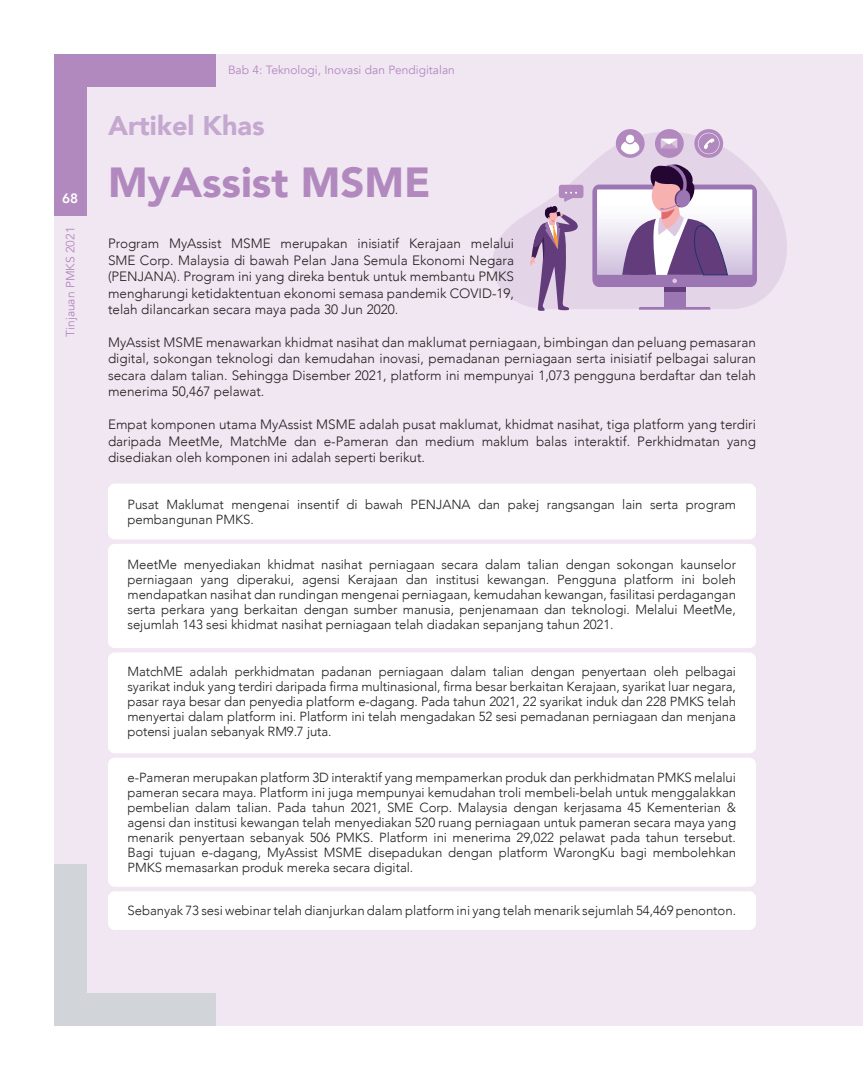
<style>
.page{position:relative;width:864px;height:1080px;background:#fff}
.page>*{position:absolute;margin:0;border:0;box-sizing:border-box;transform-origin:0 0}
.t1{font:900 42px "Avenir";color:#b289be}
.t2{font:900 27px "Avenir";color:#c4a8cf}
.t3{font:300 13.5px/16.5px "Avenir";color:#231f20;text-align:justify}
.t4{font:800 13.5px "Avenir";color:#fff}
.t5{font:300 13.2px/15px "Avenir";letter-spacing:-.005em;color:#231f20;text-align:justify}
.t6{font:12px "Avenir";color:#b289be}
</style>
<div class="page">
<div style="left:54px;top:54px;width:808px;height:972px;background:#f1e7f2"></div>
<div style="left:54px;top:54px;width:162px;height:33px;background:#b289be"></div>
<div style="left:54px;top:54px;width:33px;height:162px;background:#b289be"></div>
<div style="left:54px;top:993px;width:162px;height:33px;background:#d1d5da"></div>
<div style="left:54px;top:864px;width:33px;height:162px;background:#d1d5da"></div>
<svg style="left:492px;top:132px;width:295px;height:177px"></svg>
<div style="left:664px;top:277px;width:21px;height:30px;background:#9c75b3"></div>
<svg style="left:639px;top:307px;width:71px;height:3px"></svg>
<hr style="left:664px;top:287px;width:21px;height:4px;background:#623c7b">
<svg style="left:592px;top:161px;width:165px;height:126px"></svg>
<svg style="left:530px;top:185px;width:53px;height:126px;background:#bba2c2"></svg>
<div style="left:616px;top:129px;width:29px;height:29px;background:#b189be;border-radius:50%"></div>
<svg style="left:621px;top:142px;width:18px;height:12px"></svg>
<div style="left:626px;top:135px;width:8px;height:8px;background:#fff;border-radius:50%"></div>
<div style="left:655px;top:129px;width:29px;height:29px;background:#b189be;border-radius:50%"></div>
<svg style="left:661px;top:139px;width:16px;height:10px"></svg>
<svg style="left:694px;top:129px;width:29px;height:29px"></svg>
<svg style="left:698px;top:133px;width:22px;height:21px"></svg>
<div style="left:108px;top:484px;width:648px;height:55px;background:#fff;border-radius:7px"></div>
<div style="left:108px;top:891px;width:648px;height:39px;background:#fff;border-radius:7px"></div>
<div style="left:108px;top:544px;width:648px;height:104px;background:#fff;border-radius:7px"></div>
<div style="left:108px;top:652px;width:648px;height:101px;background:#fff;border-radius:7px"></div>
<div style="left:108px;top:758px;width:648px;height:129px;background:#fff;border-radius:7px"></div>
<p class="t4" style="left:62px;top:187px;width:17px">68</p>
<p class="t6" style="left:63px;top:337px;width:112px;rotate:-90deg">Tinjauan PMKS 2021</p>
<p class="t6" style="left:228px;top:62px;width:228px">Bab 4: Teknologi, Inovasi dan Pendigitalan</p>
<p class="t2" style="left:108px;top:102px;width:158px">Artikel Khas</p>
<p class="t1" style="left:108px;top:147px;width:324px">MyAssist MSME</p>
<p class="t3" style="left:108px;top:235px;width:408px">Program MyAssist MSME merupakan inisiatif Kerajaan melalui SME Corp. Malaysia di bawah Pelan Jana Semula Ekonomi Negara (PENJANA). Program ini yang direka bentuk untuk membantu PMKS mengharungi ketidaktentuan ekonomi semasa pandemik COVID-19, telah dilancarkan secara maya pada 30 Jun 2020.</p>
<p class="t3" style="left:108px;top:334px;width:649px">MyAssist MSME menawarkan khidmat nasihat dan maklumat perniagaan, bimbingan dan peluang pemasaran digital, sokongan teknologi dan kemudahan inovasi, pemadanan perniagaan serta inisiatif pelbagai saluran secara dalam talian. Sehingga Disember 2021, platform ini mempunyai 1,073 pengguna berdaftar dan telah menerima 50,467 pelawat.</p>
<p class="t3" style="left:108px;top:416px;width:650px">Empat komponen utama MyAssist MSME adalah pusat maklumat, khidmat nasihat, tiga platform yang terdiri daripada MeetMe, MatchMe dan e-Pameran dan medium maklum balas interaktif. Perkhidmatan yang disediakan oleh komponen ini adalah seperti berikut.</p>
<p class="t5" style="left:128px;top:497px;width:610px">Pusat Maklumat mengenai insentif di bawah PENJANA dan pakej rangsangan lain serta program pembangunan PMKS.</p>
<p class="t5" style="left:128px;top:557px;width:610px">MeetMe menyediakan khidmat nasihat perniagaan secara dalam talian dengan sokongan kaunselor perniagaan yang diperakui, agensi Kerajaan dan institusi kewangan. Pengguna platform ini boleh mendapatkan nasihat dan rundingan mengenai perniagaan, kemudahan kewangan, fasilitasi perdagangan serta perkara yang berkaitan dengan sumber manusia, penjenamaan dan teknologi. Melalui MeetMe, sejumlah 143 sesi khidmat nasihat perniagaan telah diadakan sepanjang tahun 2021.</p>
<p class="t5" style="left:128px;top:664px;width:610px">MatchME adalah perkhidmatan padanan perniagaan dalam talian dengan penyertaan oleh pelbagai syarikat induk yang terdiri daripada firma multinasional, firma besar berkaitan Kerajaan, syarikat luar negara, pasar raya besar dan penyedia platform e-dagang. Pada tahun 2021, 22 syarikat induk dan 228 PMKS telah menyertai dalam platform ini. Platform ini telah mengadakan 52 sesi pemadanan perniagaan dan menjana potensi jualan sebanyak RM9.7 juta.</p>
<p class="t5" style="left:128px;top:770px;width:610px">e-Pameran merupakan platform 3D interaktif yang mempamerkan produk dan perkhidmatan PMKS melalui pameran secara maya. Platform ini juga mempunyai kemudahan troli membeli-belah untuk menggalakkan pembelian dalam talian. Pada tahun 2021, SME Corp. Malaysia dengan kerjasama 45 Kementerian &amp; agensi dan institusi kewangan telah menyediakan 520 ruang perniagaan untuk pameran secara maya yang menarik penyertaan sebanyak 506 PMKS. Platform ini menerima 29,022 pelawat pada tahun tersebut.</p>
<p class="t5" style="left:128px;top:845px;width:610px">Bagi tujuan e-dagang, MyAssist MSME disepadukan dengan platform WarongKu bagi membolehkan<br>PMKS memasarkan produk mereka secara digital.</p>
<p class="t5" style="left:128px;top:903px;width:610px">Sebanyak 73 sesi webinar telah dianjurkan dalam platform ini yang telah menarik sejumlah 54,469 penonton.</p>
</div>
